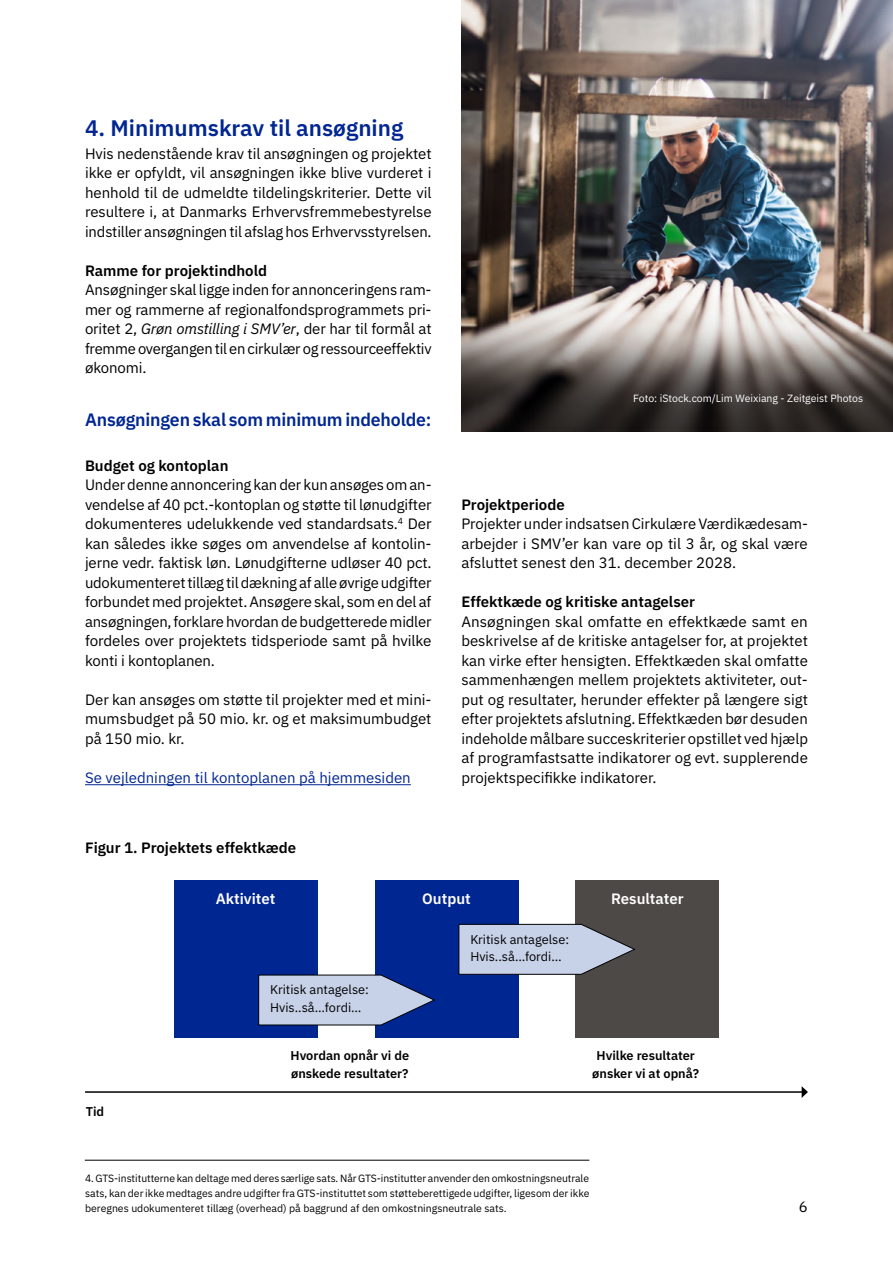
<style>
.page{position:relative;width:893px;height:1263px;background:#fff}
.page>*{position:absolute;margin:0;border:0;box-sizing:border-box;transform-origin:0 0}
.t1{font:600 22.5px "IBM Plex Sans";color:#002691}
.t2{font:600 18px "IBM Plex Sans";letter-spacing:-.01em;color:#002691}
.t3{font:15px/19.5px "IBM Plex Sans";letter-spacing:-.005em;color:#000;text-align:justify}
.t4{font:600 15px "IBM Plex Sans";color:#000}
.t5{font:15px "IBM Plex Sans";color:#002691}
.t6{font:600 15px "IBM Plex Sans";color:#fff}
.t7{font:600 12.75px/17.2px "IBM Plex Sans";color:#000}
.t8{font:12.75px/17.2px "IBM Plex Sans";color:#000}
.t9{font:600 12.75px "IBM Plex Sans";color:#020203}
.t10{font:10.5px/15px "IBM Plex Sans";color:#000;text-align:justify}
.t11{font:10.5px "IBM Plex Sans";color:#fff}
.s1{font-style:italic}
</style>
<div class="page">
<hr style="left:85px;top:784px;width:326px;height:1px;background:#002691">
<img style="left:461px;top:0;width:432px;height:432px">
<hr style="left:85px;top:1160px;width:504px;height:1px;background:#000">
<div style="left:174px;top:880px;width:143px;height:157px;background:#002691"></div>
<div style="left:375px;top:880px;width:143px;height:157px;background:#002691"></div>
<div style="left:576px;top:880px;width:143px;height:157px;background:#4d4947"></div>
<hr style="left:85px;top:1091px;width:717px;height:2px;background:#000">
<svg style="left:802px;top:1086px;width:6px;height:12px"></svg>
<svg style="left:258px;top:974px;width:177px;height:52px;background:#9eacd0"></svg>
<svg style="left:458px;top:923px;width:178px;height:52px"></svg>
<h1 class="t1" style="left:85px;top:111px;width:320px">4. Minimumskrav til ansøgning</h1>
<p class="t3" style="left:85px;top:142px;width:348px">Hvis nedenstående krav til ansøgningen og projektet ikke er opfyldt, vil ansøgningen ikke blive vurderet i henhold til de udmeldte tildelingskriterier. Dette vil resultere i, at Danmarks Erhvervsfremmebestyrelse indstiller ansøgningen til afslag hos Erhvervsstyrelsen.</p>
<h2 class="t4" style="left:85px;top:259px;width:184px">Ramme for projektindhold</h2>
<p class="t3" style="left:85px;top:279px;width:348px">Ansøgninger skal ligge inden for annonceringens ram&shy;mer og rammerne af regionalfondsprogrammets pri&shy;oritet 2, <span class="s1">Grøn omstilling i SMV’er</span>, der har til formål at fremme overgangen til en cirkulær og ressourceeffektiv økonomi.</p>
<h2 class="t2" style="left:85px;top:405px;width:348px">Ansøgningen skal som minimum indeholde:</h2>
<h3 class="t4" style="left:85px;top:454px;width:145px">Budget og kontoplan</h3>
<p class="t3" style="left:85px;top:474px;width:348px">Under denne annoncering kan der kun ansøges om an&shy;vendelse af 40 pct.-kontoplan og støtte til lønudgifter dokumenteres udelukkende ved standardsats.<sup>4</sup> Der kan således ikke søges om anvendelse af kontolin&shy;jerne vedr. faktisk løn. Lønudgifterne udløser 40 pct. udokumenteret tillæg til dækning af alle øvrige udgifter forbundet med projektet. Ansøgere skal, som en del af ansøgningen, forklare hvordan de budgetterede midler fordeles over projektets tidsperiode samt på hvilke konti i kontoplanen.</p>
<p class="t3" style="left:85px;top:688px;width:348px">Der kan ansøges om støtte til projekter med et mini&shy;mumsbudget på 50 mio. kr. og et maksimumbudget på 150 mio. kr.</p>
<p class="t5" style="left:85px;top:766px;width:327px">Se vejledningen til kontoplanen på hjemme siden</p>
<p class="t11" style="left:633px;top:390px;width:231px">Foto: iStock.com/Lim Weixiang - Zeitgeist Photos</p>
<h3 class="t4" style="left:461px;top:493px;width:105px">Projektperiode</h3>
<p class="t3" style="left:461px;top:532px;width:348px">arbejder i SMV’er kan vare op til 3 år, og skal være afsluttet senest den 31. december 2028.</p>
<h3 class="t4" style="left:461px;top:590px;width:235px">Effektkæde og kritiske antagelser</h3>
<p class="t3" style="left:461px;top:610px;width:348px">Ansøgningen skal omfatte en effektkæde samt en beskrivelse af de kritiske antagelser for, at projektet kan virke efter hensigten. Effektkæden skal omfatte</p>
<p class="t3" style="left:461px;top:688px;width:348px">put og resultater, herunder effekter på længere sigt efter projektets afslutning. Effektkæden bør desuden indeholde målbare succeskriterier opstillet ved hjælp af programfastsatte indikatorer og evt. supplerende projektspecifikke indikatorer.</p>
<p class="t3" style="left:461px;top:513px;width:348px">Projekter under indsatsen Cirkulære Værdikædesam-</p>
<p class="t3" style="left:461px;top:669px;width:348px">sammenhængen mellem projektets aktiviteter, out-</p>
<p class="t4" style="left:85px;top:836px;width:213px">Figur 1. Projektets effektkæde</p>
<p class="t6" style="left:216px;top:887px;width:61px">Aktivitet</p>
<p class="t6" style="left:422px;top:887px;width:50px">Output</p>
<p class="t6" style="left:611px;top:887px;width:74px">Resultater</p>
<p class="t8" style="left:270px;top:980px;width:100px">Kritisk antagelse:<br>Hvis..så…fordi…</p>
<p class="t8" style="left:470px;top:929px;width:100px">Kritisk antagelse:<br>Hvis..så…fordi…</p>
<p class="t9" style="left:86px;top:1101px;width:20px">Tid</p>
<p class="t7" style="left:291px;top:1046px;width:120px">Hvordan opnår vi de ønskede resultater?</p>
<p class="t7" style="left:592px;top:1046px;width:108px;text-align:center">Hvilke resultater ønsker vi at opnå?</p>
<p class="t10" style="left:85px;top:1169px;width:506px">4. GTS-institutterne kan deltage med deres særlige sats. Når GTS-institutter anvender den omkostningsneutrale sats, kan der ikke medtages andre udgifter fra GTS-instituttet som støtteberettigede udgifter, ligesom der ikke beregnes udokumenteret tillæg (overhead) på baggrund af den omkostningsneutrale sats.</p>
<p class="t3" style="left:799px;top:1195px;width:10px">6</p>
</div>
